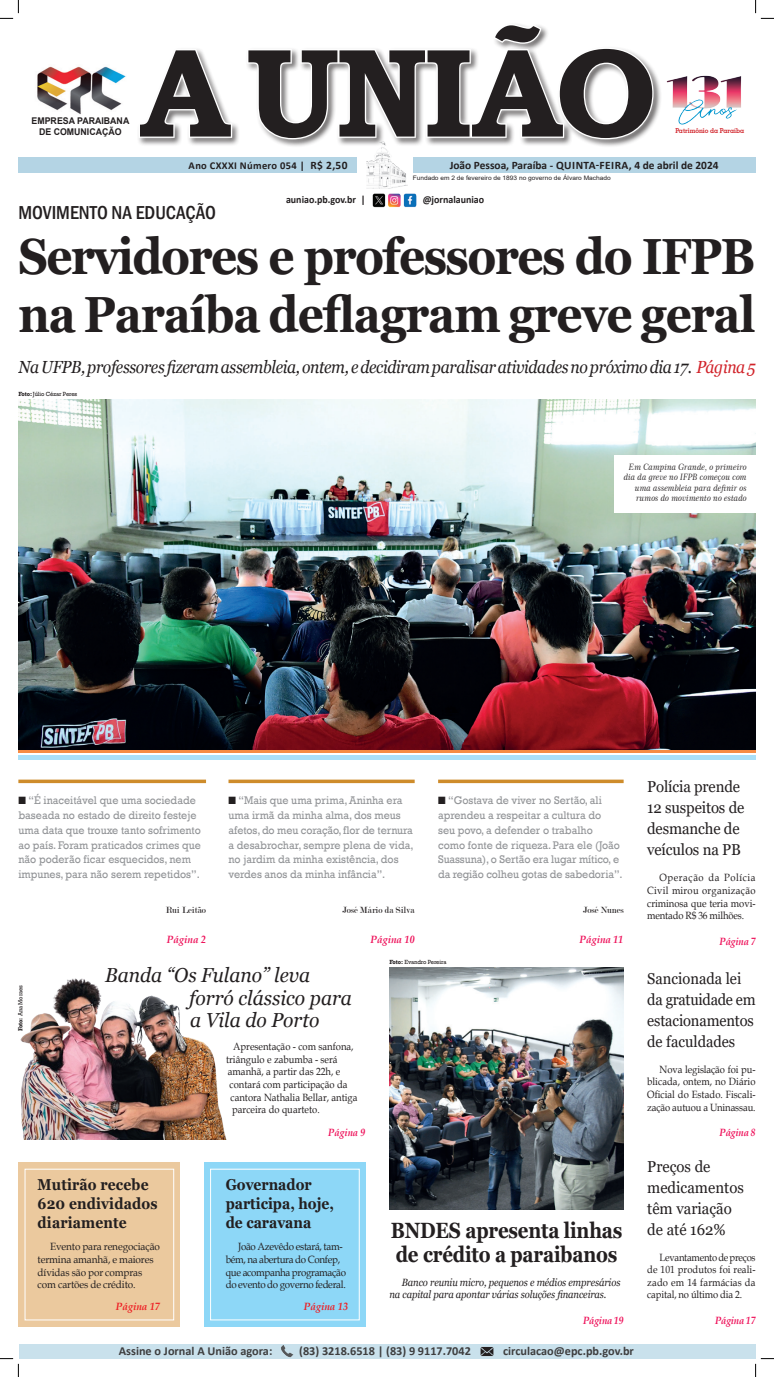
<style>
.page{position:relative;width:774px;height:1377px;background:#fff}
.page>*{position:absolute;margin:0;border:0;box-sizing:border-box;transform-origin:0 0}
.t1{font:700 126.35px "Bookman Old Style";letter-spacing:-.04em;color:#231f20}
.t2{font:700 50.75px/57.8px "Georgia";letter-spacing:-.035em;color:#231f20;scale:.9 1}
.t3{font:700 22.05px/24.5px "Georgia";letter-spacing:-.01em;color:#231f20;scale:.85 1}
.t4{font:italic 20.21px "Georgia";color:#231f20;scale:.95 1}
.t5{font:500 condensed 19.25px "Franklin Gothic";color:#231f20}
.t6{font:italic 17.5px "Georgia";letter-spacing:-.02em;color:#231f20;scale:.9 1}
.t7{font:15.75px/21px "Georgia";letter-spacing:-.01em;color:#231f20;scale:.95 1}
.t8{font:700 15.75px/19.2px "Georgia";letter-spacing:.01em;color:#231f20;scale:.88 1}
.t9{font:15.75px/21px "Georgia";letter-spacing:-.01em;color:#231f20;scale:.93 1}
.t10{font:700 12.25px "Calibri";color:#3e3e3f}
.t11{font:11.38px/14.9px "Rockwell";color:#939598;scale:.94 1}
.t12{font:700 11.38px "Calibri";color:#231f20}
.t13{font:10.5px/12.6px "Book Antiqua";color:#231f20;text-align:justify;scale:.9 1}
.t14{font:10.5px/12.6px "Book Antiqua";letter-spacing:-.035em;color:#231f20;scale:.93 1}
.t15{font:italic 10.5px/12.6px "Georgia";letter-spacing:-.01em;color:#231f20;scale:.9 1}
.t16{font:10.5px/12.6px "Book Antiqua";color:#231f20;scale:.95 1}
.t17{font:italic 700 10.5px "Book Antiqua";letter-spacing:-.005em;color:#ee1059;scale:.9 1}
.t18{font:700 10.5px "Calibri";color:#231f20;scale:.95 1}
.t19{font:700 10.5px "Calibri";letter-spacing:.03em;color:#231f20}
.t20{font:italic 700 10.5px "Book Antiqua";letter-spacing:-.005em;color:#ee1059;scale:.95 1}
.t21{font:italic 700 10.5px "Book Antiqua";color:#ee1d23;scale:.95 1}
.t22{font:9.62px "Modern";color:#231f20;scale:.95 1}
.Legenda{font:700 9.28px "Arial";color:#231f20;scale:.95 1}
.Legenda-2{font:8.75px/10.5px "Century 751 BT Italic B";letter-spacing:-.01em;color:#231f20;text-align:right;scale:.94 1}
.Legenda-3{font:700 6.83px "Geometric Slab 703 BT";color:#d1232a;scale:.95 1}
.t23{font:6.12px "Rockwell";letter-spacing:-.01em;color:#231f20;scale:.95 1}
.LEGENDA{font:6.12px "Arial";color:#231f20;scale:1.07 1}
.s1{font-size:11.38px}
.s2{color:#d1232a}
.s3{font-weight:700}
.s4{font-family:"Dixieland Normal";font-size:10.5px;color:#231f20}
</style>
<div class="page">
<div style="left:19px;top:1343px;width:736px;height:15px;background:#c9e1ec"></div>
<svg style="left:281px;top:1345px;width:12px;height:12px"></svg>
<img style="left:474px;top:1343px;width:25px;height:13px">
<div style="left:133px;top:19px;width:526px;height:126px;background:#fff;opacity:.75"></div>
<svg style="left:137px;top:47px;width:96px;height:92px"></svg>
<svg style="left:246px;top:22px;width:408px;height:119px"></svg>
<div style="left:18px;top:157px;width:737px;height:16px;background:#b4d4e4"></div>
<div style="left:357px;top:156px;width:55px;height:19px;background:#fff"></div>
<img style="left:366px;top:142px;width:41px;height:46px">
<img style="left:37px;top:55px;width:105px;height:61px">
<img style="left:18px;top:399px;width:737px;height:351px">
<div style="left:18px;top:754px;width:737px;height:5px;background:#aae0f9"></div>
<hr style="left:18px;top:750px;width:737px;height:2px;background:#f68c45">
<img style="left:666px;top:75px;width:76px;height:50px">
<svg style="left:438px;top:779px;width:185px;height:4px"></svg>
<svg style="left:18px;top:779px;width:188px;height:4px"></svg>
<svg style="left:228px;top:779px;width:186px;height:4px"></svg>
<img style="left:389px;top:967px;width:234px;height:242px">
<div style="left:18px;top:1162px;width:162px;height:164px;background:#ebc99e"></div>
<div style="left:25px;top:1168px;width:149px;height:152px;border:1px solid #fff"></div>
<div style="left:204px;top:1162px;width:162px;height:164px;background:#8dd7f7"></div>
<div style="left:210px;top:1168px;width:149px;height:152px;border:1px solid #fff"></div>
<div style="left:613px;top:455px;width:142px;height:57px;background:#fff"></div>
<img style="left:372px;top:193px;width:45px;height:15px">
<img style="left:20px;top:978px;width:207px;height:161px">
<svg style="left:0;top:0;width:19px;height:19px"></svg>
<svg style="left:0;top:1358px;width:19px;height:18px"></svg>
<svg style="left:755px;top:0;width:18px;height:19px"></svg>
<svg style="left:754px;top:1357px;width:19px;height:19px"></svg>
<p class="Legenda" style="left:32px;top:114px;width:104px">EMPRESA PARAIBANA</p>
<p class="Legenda" style="left:39px;top:125px;width:88px">DE COMUNICAÇÃO</p>
<p class="t1" style="left:140px;top:2px;width:518px">A UNIÃO</p>
<p class="Legenda-3" style="left:675px;top:126px;width:74px">Patrimônio da Paraíba</p>
<p class="t19" style="left:189px;top:158px;width:160px">Ano CXXXI Número 054 | <span class="s1">R$ 2,50</span></p>
<p class="t12" style="left:449px;top:157px;width:270px">João Pessoa, Paraíba - QUINTA-FEIRA, 4 de abril de 2024</p>
<p class="LEGENDA" style="left:412px;top:173px;width:187px">Fundado em 2 de fevereiro de 1893 no governo de Álvaro Machado</p>
<p class="t5" style="left:18px;top:200px;width:199px">MOVIMENTO NA EDUCAÇÃO</p>
<p class="t18" style="left:286px;top:192px;width:85px">auniao.pb.gov.br |</p>
<p class="t18" style="left:422px;top:192px;width:66px">@jornalauniao</p>
<p class="t2" style="left:18px;top:227px;width:820px">Servidores e professores do IFPB na Paraíba deflagram greve geral</p>
<p class="t6" style="left:18px;top:356px;width:820px">Na UFPB, professores fizeram assembleia, ontem, e decidiram paralisar atividades no próximo dia 17. <span class="s2">Página 5</span></p>
<p class="t23" style="left:18px;top:390px;width:63px"><span class="s3">Foto:</span> Júlio Cézar Peres</p>
<p class="Legenda-2" style="left:623px;top:461px;width:132px">Em Campina Grande, o primeiro dia da greve no IFPB começou com uma assembleia para definir os rumos do movimento no estado</p>
<p class="t11" style="left:18px;top:792px;width:196px"><span class="s4">N</span> “É inaceitável que uma sociedade baseada no estado de direito festeje uma data que trouxe tanto sofrimento ao país. Foram praticados crimes que não poderão ficar esquecidos, nem impunes, para não serem repetidos”.</p>
<p class="t22" style="left:166px;top:904px;width:44px">Rui Leitão</p>
<p class="t20" style="left:167px;top:931px;width:43px">Página 2</p>
<p class="t11" style="left:438px;top:792px;width:198px"><span class="s4">N</span> “Gostava de viver no Sertão, ali aprendeu a respeitar a cultura do<br>seu povo, a defender o trabalho como fonte de riqueza. Para ele (João Suassuna), o Sertão era lugar mítico, e da região colheu gotas de sabedoria”.</p>
<p class="t22" style="left:583px;top:904px;width:44px">José Nunes</p>
<p class="t20" style="left:579px;top:931px;width:48px">Página 11</p>
<p class="t11" style="left:228px;top:792px;width:198px"><span class="s4">N</span> “Mais que uma prima, Aninha era uma irmã da minha alma, dos meus afetos, do meu coração, flor de ternura a desabrochar, sempre plena de vida, no jardim da minha existência, dos verdes anos da minha infância”.</p>
<p class="t22" style="left:342px;top:904px;width:77px">José Mário da Silva</p>
<p class="t20" style="left:370px;top:931px;width:48px">Página 10</p>
<p class="t4" style="left:105px;top:962px;width:217px">Banda “Os Fulano” leva</p>
<p class="t4" style="left:189px;top:984px;width:173px">forró clássico para</p>
<p class="t23" style="left:389px;top:957px;width:61px"><span class="s3">Foto:</span> Evandro Pereira</p>
<p class="t23" style="left:17px;top:1031px;width:50px;rotate:-90deg"><span class="s3">Foto:</span> Ana Moraes</p>
<p class="t4" style="left:190px;top:1007px;width:138px">a Vila do Porto</p>
<p class="t13" style="left:233px;top:1039px;width:135px">Apresentação - com sanfona,</p>
<p class="t13" style="left:226px;top:1052px;width:125px">triângulo e zabumba - será</p>
<p class="t13" style="left:228px;top:1065px;width:126px">amanhã, a partir das 22h, e</p>
<p class="t13" style="left:229px;top:1077px;width:132px">contará com participação da</p>
<p class="t13" style="left:230px;top:1090px;width:143px">cantora Nathalia Bellar, antiga</p>
<p class="t13" style="left:232px;top:1102px;width:99px">parceira do quarteto.</p>
<p class="t17" style="left:328px;top:1125px;width:43px">Página 9</p>
<p class="t8" style="left:38px;top:1174px;width:138px">Mutirão recebe<br>620 endividados diariamente</p>
<p class="t16" style="left:38px;top:1239px;width:130px;text-indent:12px">Evento para renegociação termina amanhã, e maiores dívidas são por compras com cartões de crédito.</p>
<p class="t21" style="left:116px;top:1298px;width:48px">Página 17</p>
<p class="t8" style="left:226px;top:1174px;width:99px">Governador</p>
<p class="t8" style="left:226px;top:1193px;width:124px">participa, hoje, de caravana</p>
<p class="t14" style="left:226px;top:1239px;width:131px;text-indent:12px">João Azevêdo estará, tam&shy;bém, na abertura do Confep, que acompanha programação do evento do governo federal.</p>
<p class="t21" style="left:304px;top:1298px;width:48px">Página 13</p>
<p class="t3" style="left:390px;top:1217px;width:274px">BNDES apresenta linhas de crédito a paraibanos</p>
<p class="t15" style="left:389px;top:1275px;width:258px;text-indent:12px">Banco reuniu micro, pequenos e médios empresários na capital para apontar várias soluções financeiras.</p>
<p class="t17" style="left:583px;top:1312px;width:47px">Página 19</p>
<p class="t10" style="left:119px;top:1341px;width:155px">Assine o Jornal A União agora:</p>
<p class="t10" style="left:299px;top:1341px;width:173px">(83) 3218.6518 | (83) 9 9117.7042</p>
<p class="t10" style="left:503px;top:1341px;width:132px">circulacao@epc.pb.gov.br</p>
<p class="t7" style="left:647px;top:776px;width:104px">Polícia prende<br>12 suspeitos de desmanche de veículos na PB</p>
<p class="t13" style="left:647px;top:871px;width:122px;text-indent:12px">Operação da Polícia Civil mirou organização criminosa que teria movi&shy;mentado R$ 36 milhões.</p>
<p class="t17" style="left:719px;top:933px;width:41px">Página 7</p>
<p class="t9" style="left:647px;top:968px;width:118px">Sancionada lei da gratuidade em estacionamentos de faculdades</p>
<p class="t13" style="left:647px;top:1062px;width:122px;text-indent:12px">Nova legislação foi pu&shy;blicada, ontem, no Diário Oficial do Estado. Fiscali&shy;zação autuou a Uninassau.</p>
<p class="t17" style="left:719px;top:1124px;width:41px">Página 8</p>
<p class="t7" style="left:647px;top:1156px;width:103px">Preços de medicamentos têm variação</p>
<p class="t7" style="left:647px;top:1219px;width:84px">de até 162%</p>
<p class="t13" style="left:647px;top:1250px;width:122px;text-indent:12px">Levantamento de preços de 101 produtos foi reali&shy;zado em 14 farmácias da capital, no último dia 2.</p>
<p class="t17" style="left:714px;top:1312px;width:47px">Página 17</p>
</div>
